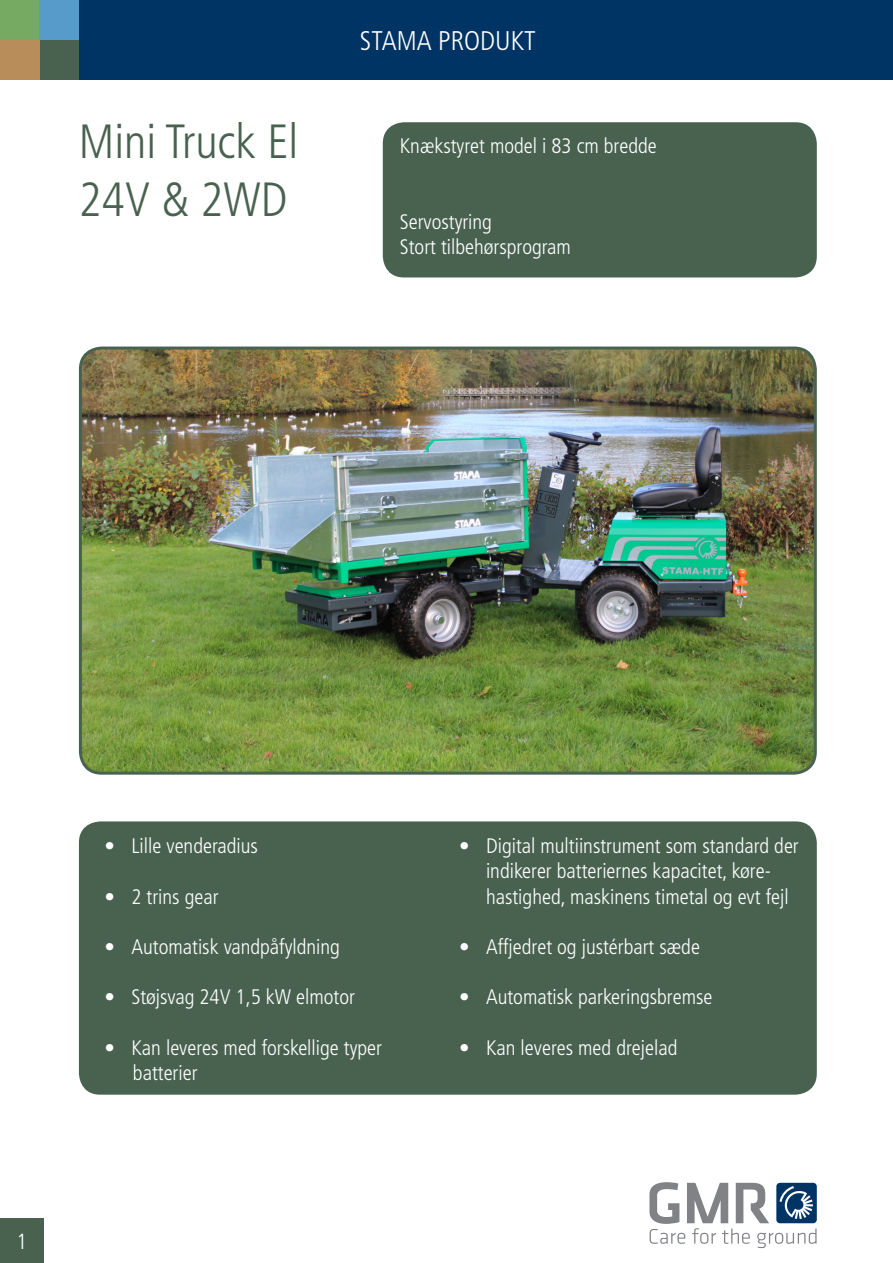
<style>
.page{position:relative;width:893px;height:1263px;background:#fff}
.page>*{position:absolute;margin:0;border:0;box-sizing:border-box;transform-origin:0 0}
.t1{font:300 condensed 48px "Frutiger LT Std";color:#496250}
.t2{font:300 condensed 27px "Frutiger LT Std";color:#fff}
.t3{font:300 condensed 21.9px "Frutiger LT Std";color:#fff}
.t4{font:300 condensed 21px/25.2px "Frutiger LT Std";color:#fff}
</style>
<div class="page">
<div style="left:383px;top:122px;width:434px;height:155px;background:#496250;border-radius:21px"></div>
<div style="left:0;top:0;width:893px;height:79px;background:#003465"></div>
<div style="left:0;top:0;width:39px;height:40px;background:#76a961"></div>
<div style="left:39px;top:0;width:40px;height:40px;background:#579bca"></div>
<div style="left:39px;top:40px;width:40px;height:39px;background:#496250"></div>
<div style="left:0;top:40px;width:39px;height:39px;background:#b88d5a"></div>
<img style="left:80px;top:348px;width:734px;height:424px">
<div style="left:79px;top:347px;width:738px;height:428px;border:3px solid #496250;border-radius:21px"></div>
<div style="left:79px;top:821px;width:738px;height:274px;background:#496250;border-radius:21px"></div>
<div style="left:0;top:1219px;width:44px;height:44px;background:#496250"></div>
<div style="left:776px;top:1183px;width:41px;height:40px;background:#2f5981;border-radius:4px"></div>
<svg style="left:649px;top:1182px;width:167px;height:66px"></svg>
<p class="t1" style="left:79px;top:114px;width:221px">Mini Truck El</p>
<p class="t1" style="left:79px;top:172px;width:210px">24V &amp; 2WD</p>
<p class="t2" style="left:360px;top:26px;width:177px">STAMA PRODUKT</p>
<p class="t4" style="left:400px;top:133px;width:258px">Knækstyret model i 83 cm bredde</p>
<p class="t4" style="left:400px;top:209px;width:94px">Servostyring</p>
<p class="t4" style="left:400px;top:234px;width:173px">Stort tilbehørsprogram</p>
<p class="t3" style="left:17px;top:1229px;width:12px">1</p>
<p class="t4" style="left:104px;top:833px;width:155px">• Lille venderadius</p>
<p class="t4" style="left:104px;top:884px;width:116px">• 2 trins gear</p>
<p class="t4" style="left:104px;top:934px;width:237px">• Automatisk vandpåfyldning</p>
<p class="t4" style="left:104px;top:985px;width:252px">• Støjsvag 24V 1,5 kW elmotor</p>
<p class="t4" style="left:104px;top:1035px;width:279px">• Kan leveres med forskellige typer</p>
<p class="t4" style="left:133px;top:1060px;width:66px">batterier</p>
<p class="t4" style="left:486px;top:833px;width:314px;text-indent:-27px">• Digital multiinstrument som standard der indikerer batteriernes kapacitet, køre&shy;hastighed, maskinens timetal og evt fejl</p>
<p class="t4" style="left:459px;top:934px;width:242px">• Affjedret og justérbart sæde</p>
<p class="t4" style="left:459px;top:985px;width:255px">• Automatisk parkeringsbremse</p>
<p class="t4" style="left:459px;top:1035px;width:220px">• Kan leveres med drejelad</p>
</div>
